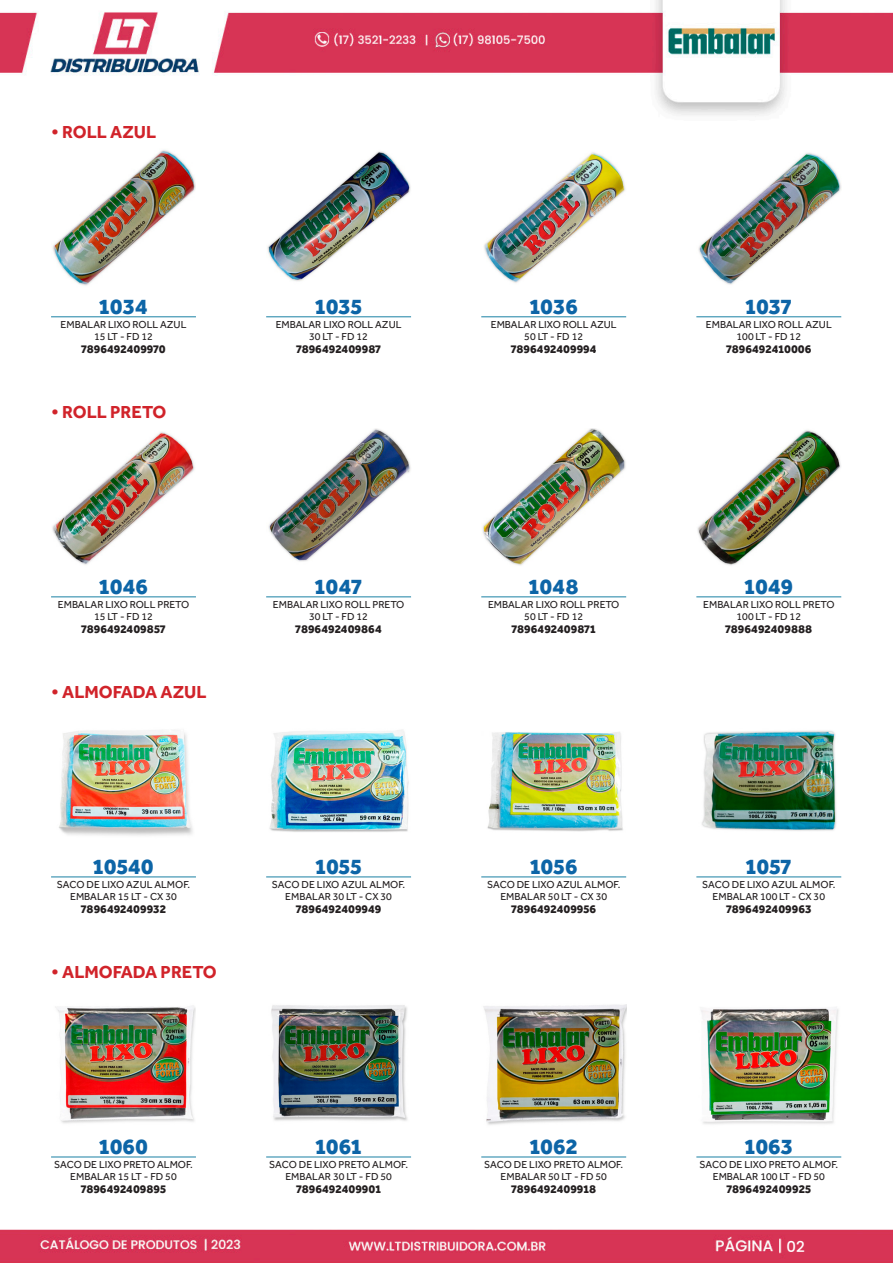
<style>
.page{position:relative;width:893px;height:1263px;background:#fff}
.page>*{position:absolute;margin:0;border:0;box-sizing:border-box;transform-origin:0 0}
.t1{font:800 22.5px "Effra";color:#0d65a7}
.t2{font:700 18px "Effra";color:#d1232a}
.t3{font:500 15px "Poppins";color:#fff}
.t4{font:800 12px "Effra";color:#231f20}
.t5{font:10.5px/12px "Effra";color:#231f20;text-align:center}
</style>
<div class="page">
<img style="left:0;top:0;width:880px;height:1263px">
<img style="left:880px;top:12px;width:13px;height:1251px">
<img style="left:51px;top:149px;width:145px;height:145px">
<hr style="left:51px;top:316px;width:145px;height:1px;background:#1a81a4">
<img style="left:266px;top:149px;width:145px;height:145px">
<hr style="left:266px;top:316px;width:145px;height:1px;background:#1a81a4">
<img style="left:481px;top:149px;width:145px;height:145px">
<hr style="left:481px;top:316px;width:145px;height:1px;background:#1a81a4">
<img style="left:696px;top:149px;width:145px;height:145px">
<hr style="left:696px;top:316px;width:145px;height:1px;background:#1a81a4">
<img style="left:51px;top:429px;width:145px;height:145px">
<hr style="left:51px;top:596px;width:145px;height:1px;background:#1a81a4">
<img style="left:266px;top:429px;width:145px;height:145px">
<hr style="left:266px;top:596px;width:145px;height:1px;background:#1a81a4">
<img style="left:481px;top:429px;width:145px;height:145px">
<hr style="left:481px;top:596px;width:145px;height:1px;background:#1a81a4">
<img style="left:696px;top:429px;width:145px;height:145px">
<hr style="left:696px;top:596px;width:145px;height:1px;background:#1a81a4">
<img style="left:51px;top:709px;width:145px;height:145px">
<hr style="left:51px;top:877px;width:145px;height:1px;background:#1a81a4">
<img style="left:266px;top:709px;width:145px;height:145px">
<hr style="left:266px;top:877px;width:145px;height:1px;background:#1a81a4">
<img style="left:481px;top:709px;width:145px;height:145px">
<hr style="left:481px;top:877px;width:145px;height:1px;background:#1a81a4">
<img style="left:696px;top:709px;width:145px;height:145px">
<hr style="left:696px;top:877px;width:145px;height:1px;background:#1a81a4">
<img style="left:51px;top:989px;width:145px;height:145px">
<hr style="left:51px;top:1157px;width:145px;height:1px;background:#1a81a4">
<img style="left:266px;top:989px;width:145px;height:145px">
<hr style="left:266px;top:1157px;width:145px;height:1px;background:#1a81a4">
<img style="left:481px;top:989px;width:145px;height:145px">
<hr style="left:481px;top:1157px;width:145px;height:1px;background:#1a81a4">
<img style="left:696px;top:989px;width:145px;height:145px">
<hr style="left:696px;top:1157px;width:145px;height:1px;background:#1a81a4">
<p class="t2" style="left:51px;top:121px;width:107px">• ROLL AZUL</p>
<p class="t1" style="left:99px;top:292px;width:50px">1034</p>
<p class="t5" style="left:61px;top:318px;width:127px">EMBALAR LIXO ROLL AZUL<br>15 LT - FD 12</p>
<p class="t4" style="left:81px;top:341px;width:86px">7896492409970</p>
<p class="t2" style="left:51px;top:401px;width:117px">• ROLL PRETO</p>
<p class="t1" style="left:315px;top:292px;width:49px">1035</p>
<p class="t5" style="left:276px;top:318px;width:127px">EMBALAR LIXO ROLL AZUL<br>30 LT - FD 12</p>
<p class="t4" style="left:296px;top:341px;width:87px">7896492409987</p>
<p class="t1" style="left:99px;top:572px;width:50px">1046</p>
<p class="t5" style="left:58px;top:598px;width:133px">EMBALAR LIXO ROLL PRETO<br>15 LT - FD 12</p>
<p class="t4" style="left:81px;top:621px;width:86px">7896492409857</p>
<p class="t2" style="left:51px;top:681px;width:157px">• ALMOFADA AZUL</p>
<p class="t1" style="left:315px;top:572px;width:49px">1047</p>
<p class="t5" style="left:273px;top:598px;width:133px">EMBALAR LIXO ROLL PRETO<br>30 LT - FD 12</p>
<p class="t4" style="left:295px;top:621px;width:88px">7896492409864</p>
<p class="t1" style="left:93px;top:852px;width:62px">10540</p>
<p class="t5" style="left:57px;top:878px;width:135px">SACO DE LIXO AZUL ALMOF.<br>EMBALAR 15 LT - CX 30</p>
<p class="t4" style="left:81px;top:901px;width:87px">7896492409932</p>
<p class="t2" style="left:51px;top:961px;width:167px">• ALMOFADA PRETO</p>
<p class="t1" style="left:315px;top:852px;width:48px">1055</p>
<p class="t5" style="left:272px;top:878px;width:135px">SACO DE LIXO AZUL ALMOF.<br>EMBALAR 30 LT - CX 30</p>
<p class="t4" style="left:296px;top:901px;width:87px">7896492409949</p>
<p class="t1" style="left:99px;top:1132px;width:50px">1060</p>
<p class="t5" style="left:54px;top:1158px;width:140px">SACO DE LIXO PRETO ALMOF.<br>EMBALAR 15 LT - FD 50</p>
<p class="t4" style="left:81px;top:1181px;width:87px">7896492409895</p>
<p class="t1" style="left:315px;top:1132px;width:48px">1061</p>
<p class="t5" style="left:269px;top:1158px;width:140px">SACO DE LIXO PRETO ALMOF.<br>EMBALAR 30 LT - FD 50</p>
<p class="t4" style="left:296px;top:1181px;width:86px">7896492409901</p>
<p class="t1" style="left:530px;top:292px;width:50px">1036</p>
<p class="t5" style="left:491px;top:318px;width:127px">EMBALAR LIXO ROLL AZUL<br>50 LT - FD 12</p>
<p class="t4" style="left:511px;top:341px;width:87px">7896492409994</p>
<p class="t1" style="left:529px;top:572px;width:51px">1048</p>
<p class="t5" style="left:488px;top:598px;width:133px">EMBALAR LIXO ROLL PRETO<br>50 LT - FD 12</p>
<p class="t4" style="left:511px;top:621px;width:86px">7896492409871</p>
<p class="t1" style="left:530px;top:852px;width:49px">1056</p>
<p class="t5" style="left:487px;top:878px;width:135px">SACO DE LIXO AZUL ALMOF.<br>EMBALAR 50 LT - CX 30</p>
<p class="t4" style="left:511px;top:901px;width:87px">7896492409956</p>
<p class="t1" style="left:530px;top:1132px;width:50px">1062</p>
<p class="t5" style="left:484px;top:1158px;width:140px">SACO DE LIXO PRETO ALMOF.<br>EMBALAR 50 LT - FD 50</p>
<p class="t4" style="left:511px;top:1181px;width:87px">7896492409918</p>
<p class="t1" style="left:745px;top:292px;width:48px">1037</p>
<p class="t5" style="left:706px;top:318px;width:127px">EMBALAR LIXO ROLL AZUL<br>100 LT - FD 12</p>
<p class="t4" style="left:726px;top:341px;width:87px">7896492410006</p>
<p class="t1" style="left:744px;top:572px;width:50px">1049</p>
<p class="t5" style="left:703px;top:598px;width:133px">EMBALAR LIXO ROLL PRETO<br>100 LT - FD 12</p>
<p class="t4" style="left:725px;top:621px;width:89px">7896492409888</p>
<p class="t1" style="left:746px;top:852px;width:47px">1057</p>
<p class="t5" style="left:702px;top:878px;width:135px">SACO DE LIXO AZUL ALMOF.<br>EMBALAR 100 LT - CX 30</p>
<p class="t4" style="left:726px;top:901px;width:87px">7896492409963</p>
<p class="t1" style="left:745px;top:1132px;width:50px">1063</p>
<p class="t5" style="left:699px;top:1158px;width:140px">SACO DE LIXO PRETO ALMOF.<br>EMBALAR 100 LT - FD 50</p>
<p class="t4" style="left:726px;top:1181px;width:86px">7896492409925</p>
<p class="t3" style="left:786px;top:1237px;width:20px">02</p>
</div>
